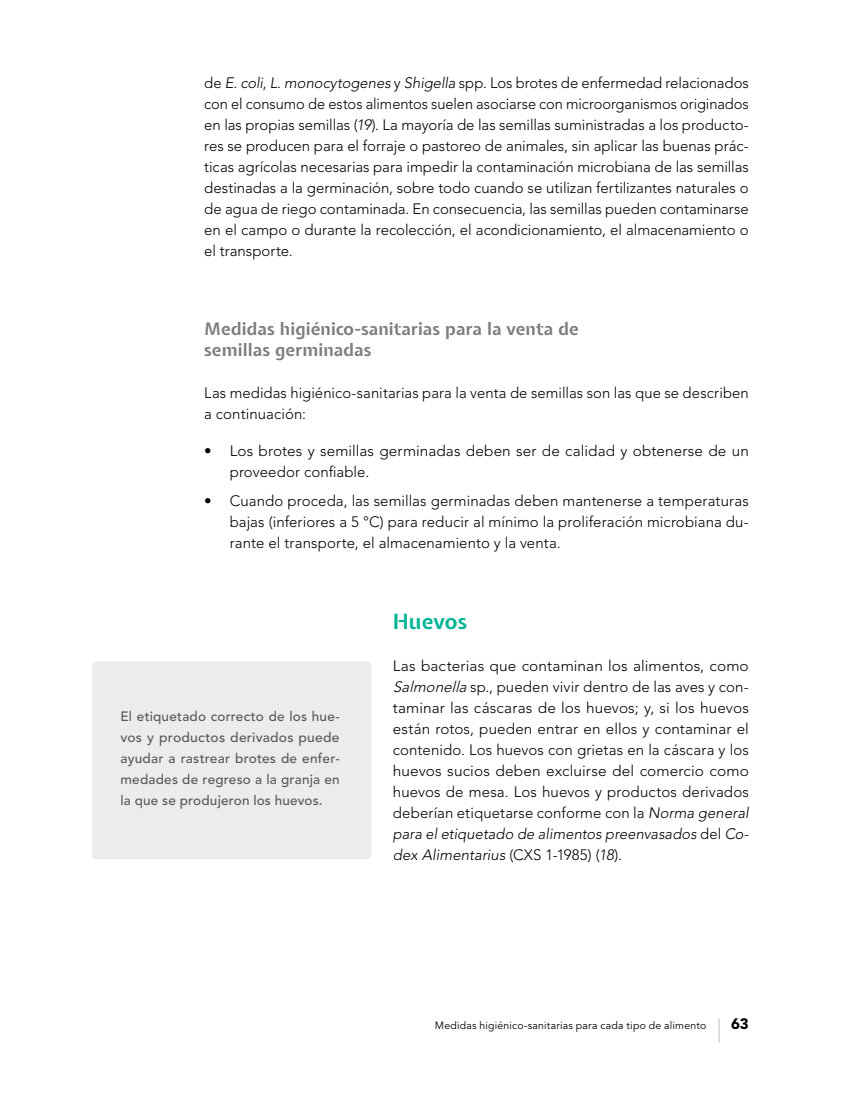
<style>
.page{position:relative;width:851px;height:1106px;background:#fff}
.page>*{position:absolute;margin:0;border:0;box-sizing:border-box;transform-origin:0 0}
.t1{font:700 21px "Expletus Sans";letter-spacing:-.005em;color:#00b495}
.t2{font:700 17.25px/21px "Expletus Sans";letter-spacing:.01em;color:#807c7c}
.t3{font:300 15px/21px "Avenir LT Std";letter-spacing:.005em;color:#000;text-align:justify}
.t4{font:900 15px "Avenir LT Std";color:#000}
.t5{font:500 13.5px/21px "Avenir LT Std";letter-spacing:.015em;color:#58595b;text-align:justify}
.t6{font:10.5px "Avenir LT Std";letter-spacing:.02em;color:#000}
.s1{font-style:italic}
</style>
<div class="page">
<div style="left:92px;top:661px;width:279px;height:198px;background:#edecec;border-radius:4px"></div>
<svg style="left:718px;top:1019px;width:1px;height:23px"></svg>
<p class="t3" style="left:204px;top:72px;width:546px">de <span class="s1">E. coli</span>, <span class="s1">L. monocytogenes</span> y <span class="s1">Shigella</span> spp. Los brotes de enfermedad relacionados con el consumo de estos alimentos suelen asociarse con microorganismos originados en las propias semillas (<span class="s1">19</span>). La mayoría de las semillas suministradas a los producto&shy;res se producen para el forraje o pastoreo de animales, sin aplicar las buenas prác&shy;ticas agrícolas necesarias para impedir la contaminación microbiana de las semillas destinadas a la germinación, sobre todo cuando se utilizan fertilizantes naturales o de agua de riego contaminada. En consecuencia, las semillas pueden contaminarse en el campo o durante la recolección, el acondicionamiento, el almacenamiento o el transporte.</p>
<p class="t2" style="left:204px;top:319px;width:376px">Medidas higiénico-sanitarias para la venta de semillas germinadas</p>
<p class="t3" style="left:204px;top:382px;width:546px">Las medidas higiénico-sanitarias para la venta de semillas son las que se describen a continuación:</p>
<p class="t3" style="left:230px;top:440px;width:520px;text-indent:-26px">• Los brotes y semillas germinadas deben ser de calidad y obtenerse de un proveedor confiable.</p>
<p class="t3" style="left:230px;top:490px;width:520px;text-indent:-26px">• Cuando proceda, las semillas germinadas deben mantenerse a temperaturas bajas (inferiores a 5 °C) para reducir al mínimo la proliferación microbiana du&shy;rante el transporte, el almacenamiento y la venta.</p>
<p class="t5" style="left:120px;top:706px;width:220px">El etiquetado correcto de los hue&shy;vos y productos derivados puede ayudar a rastrear brotes de enfer&shy;medades de regreso a la granja en la que se produjeron los huevos.</p>
<h1 class="t1" style="left:393px;top:610px;width:76px">Huevos</h1>
<p class="t3" style="left:393px;top:655px;width:357px">Las bacterias que contaminan los alimentos, como <span class="s1">Salmonella</span>sp., pueden vivir dentro de las aves y con&shy;taminar las cáscaras de los huevos; y, si los huevos están rotos, pueden entrar en ellos y contaminar el contenido. Los huevos con grietas en la cáscara y los huevos sucios deben excluirse del comercio como huevos de mesa. Los huevos y productos derivados deberían etiquetarse conforme con la <span class="s1">Norma general para el etiquetado de alimentos preenvasados</span> del <span class="s1">Co&shy;dex Alimentarius</span> (CXS 1-1985) (<span class="s1">18</span>).</p>
<p class="t6" style="left:435px;top:1019px;width:273px">Medidas higiénico-sanitarias para cada tipo de alimento</p>
<p class="t4" style="left:730px;top:1015px;width:19px">63</p>
</div>
